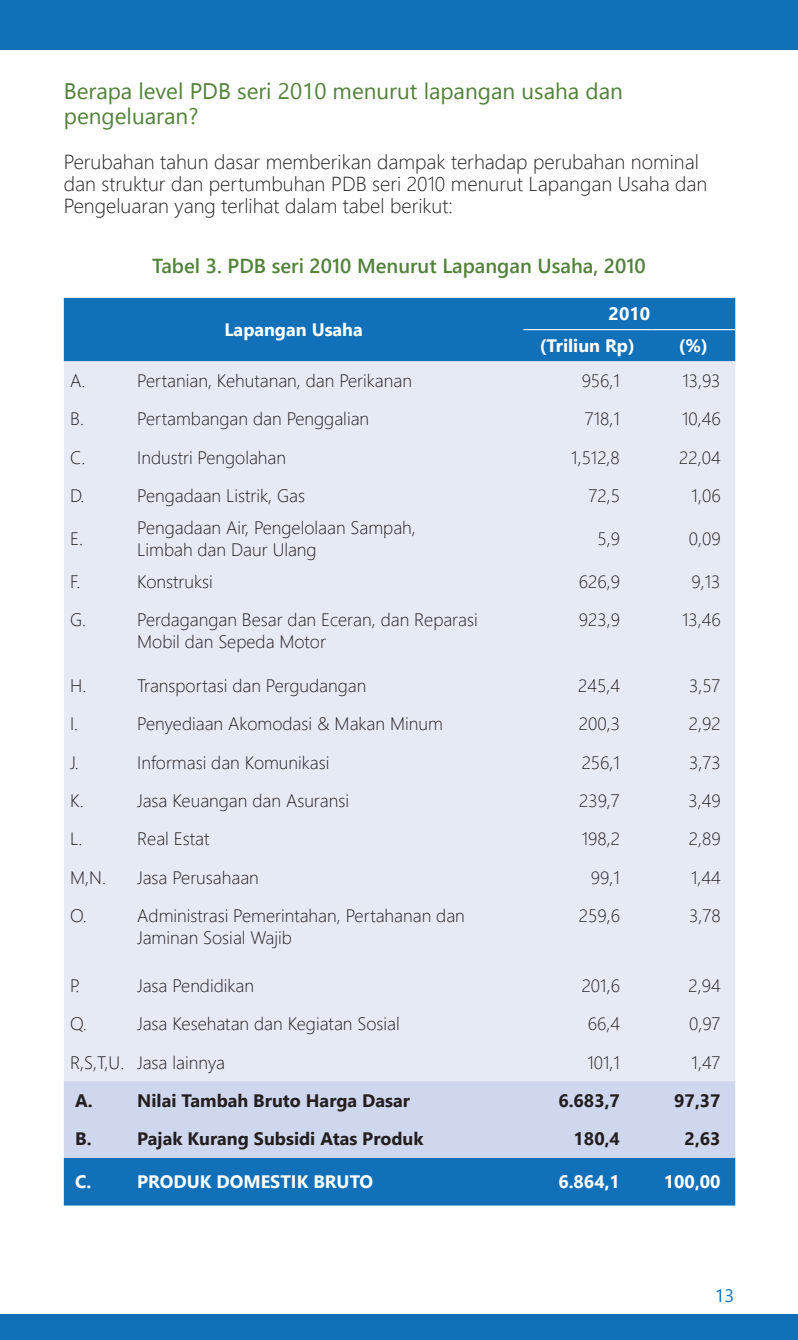
<style>
.page{position:relative;width:798px;height:1340px;background:#fff}
.page>*{position:absolute;margin:0;border:0;box-sizing:border-box;transform-origin:0 0}
.t1{font:22.5px/24.8px "Segoe UI";color:#52813a}
.t2{font:300 20.25px/22.3px "Segoe UI";color:#231f20}
.t3{font:600 20.25px "Segoe UI";color:#52813a}
.t4{font:300 18px/21.6px "Segoe UI";color:#231f20}
.t5{font:700 18px "Segoe UI";color:#231f20}
.t6{font:700 18px "Segoe UI";color:#fff}
.t7{font:18px "Segoe UI";color:#1270b9}
</style>
<div class="page">
<div style="left:0;top:0;width:797px;height:49px;background:#1270b9"></div>
<div style="left:0;top:1314px;width:797px;height:25px;background:#1270b9"></div>
<div style="left:64px;top:298px;width:671px;height:907px;background:#1270b9"></div>
<div style="left:64px;top:361px;width:671px;height:720px;background:#e5eaf5"></div>
<div style="left:64px;top:1081px;width:671px;height:76px;background:#ced7ed"></div>
<hr style="left:523px;top:329px;width:128px;height:1px;background:#fff">
<hr style="left:651px;top:329px;width:84px;height:1px;background:#fff">
<p class="t1" style="left:64px;top:79px;width:560px">Berapa level PDB seri 2010 menurut lapangan usaha dan pengeluaran?</p>
<p class="t2" style="left:64px;top:150px;width:645px">Perubahan tahun dasar memberikan dampak terhadap perubahan nominal dan struktur dan pertumbuhan PDB seri 2010 menurut Lapangan Usaha dan<br>Pengeluaran yang terlihat dalam tabel berikut:</p>
<p class="t3" style="left:152px;top:249px;width:495px">Tabel 3. PDB seri 2010 Menurut Lapangan Usaha, 2010</p>
<p class="t6" style="left:224px;top:315px;width:140px">Lapangan Usaha</p>
<p class="t6" style="left:608px;top:299px;width:43px">2010</p>
<p class="t6" style="left:539px;top:331px;width:96px">(Triliun Rp)</p>
<p class="t6" style="left:678px;top:331px;width:30px">(%)</p>
<p class="t4" style="left:70px;top:369px;width:17px">A.</p>
<p class="t4" style="left:137px;top:369px;width:276px">Pertanian, Kehutanan, dan Perikanan</p>
<p class="t4" style="left:581px;top:369px;width:40px">956,1</p>
<p class="t4" style="left:682px;top:369px;width:40px">13,93</p>
<p class="t4" style="left:70px;top:407px;width:15px">B.</p>
<p class="t4" style="left:137px;top:407px;width:233px">Pertambangan dan Penggalian</p>
<p class="t4" style="left:584px;top:407px;width:37px">718,1</p>
<p class="t4" style="left:681px;top:407px;width:40px">10,46</p>
<p class="t4" style="left:70px;top:445px;width:17px">C.</p>
<p class="t4" style="left:137px;top:445px;width:150px">Industri Pengolahan</p>
<p class="t4" style="left:571px;top:445px;width:50px">1,512,8</p>
<p class="t4" style="left:679px;top:445px;width:43px">22,04</p>
<p class="t4" style="left:70px;top:484px;width:16px">D.</p>
<p class="t4" style="left:137px;top:484px;width:169px">Pengadaan Listrik, Gas</p>
<p class="t4" style="left:588px;top:484px;width:33px">72,5</p>
<p class="t4" style="left:691px;top:484px;width:30px">1,06</p>
<p class="t4" style="left:70px;top:527px;width:14px">E.</p>
<p class="t4" style="left:137px;top:516px;width:280px">Pengadaan Air, Pengelolaan Sampah,</p>
<p class="t4" style="left:137px;top:537px;width:181px">Limbah dan Daur Ulang</p>
<p class="t4" style="left:597px;top:527px;width:24px">5,9</p>
<p class="t4" style="left:688px;top:527px;width:33px">0,09</p>
<p class="t4" style="left:70px;top:569px;width:12px">F.</p>
<p class="t4" style="left:137px;top:569px;width:77px">Konstruksi</p>
<p class="t4" style="left:578px;top:569px;width:43px">626,9</p>
<p class="t4" style="left:691px;top:569px;width:30px">9,13</p>
<p class="t4" style="left:70px;top:608px;width:18px">G.</p>
<p class="t4" style="left:137px;top:608px;width:342px">Perdagangan Besar dan Eceran, dan Reparasi<br>Mobil dan Sepeda Motor</p>
<p class="t4" style="left:578px;top:608px;width:43px">923,9</p>
<p class="t4" style="left:681px;top:608px;width:40px">13,46</p>
<p class="t4" style="left:70px;top:674px;width:18px">H.</p>
<p class="t4" style="left:137px;top:674px;width:230px">Transportasi dan Pergudangan</p>
<p class="t4" style="left:578px;top:674px;width:43px">245,4</p>
<p class="t4" style="left:688px;top:674px;width:33px">3,57</p>
<p class="t4" style="left:70px;top:712px;width:10px">I.</p>
<p class="t4" style="left:137px;top:712px;width:307px">Penyediaan Akomodasi &amp; Makan Minum</p>
<p class="t4" style="left:578px;top:712px;width:43px">200,3</p>
<p class="t4" style="left:688px;top:712px;width:33px">2,92</p>
<p class="t4" style="left:70px;top:750px;width:10px">J.</p>
<p class="t4" style="left:137px;top:750px;width:194px">Informasi dan Komunikasi</p>
<p class="t4" style="left:581px;top:750px;width:40px">256,1</p>
<p class="t4" style="left:688px;top:750px;width:33px">3,73</p>
<p class="t4" style="left:70px;top:789px;width:15px">K.</p>
<p class="t4" style="left:137px;top:789px;width:213px">Jasa Keuangan dan Asuransi</p>
<p class="t4" style="left:579px;top:789px;width:42px">239,7</p>
<p class="t4" style="left:688px;top:789px;width:34px">3,49</p>
<p class="t4" style="left:70px;top:827px;width:14px">L.</p>
<p class="t4" style="left:137px;top:827px;width:74px">Real Estat</p>
<p class="t4" style="left:581px;top:827px;width:40px">198,2</p>
<p class="t4" style="left:688px;top:827px;width:33px">2,89</p>
<p class="t4" style="left:70px;top:865px;width:37px">M,N.</p>
<p class="t4" style="left:137px;top:865px;width:123px">Jasa Perusahaan</p>
<p class="t4" style="left:590px;top:865px;width:30px">99,1</p>
<p class="t4" style="left:690px;top:865px;width:31px">1,44</p>
<p class="t4" style="left:70px;top:904px;width:18px">O.</p>
<p class="t4" style="left:137px;top:904px;width:329px">Administrasi Pemerintahan, Pertahanan dan<br>Jaminan Sosial Wajib</p>
<p class="t4" style="left:578px;top:904px;width:43px">259,6</p>
<p class="t4" style="left:688px;top:904px;width:33px">3,78</p>
<p class="t4" style="left:70px;top:974px;width:11px">P.</p>
<p class="t4" style="left:137px;top:974px;width:118px">Jasa Pendidikan</p>
<p class="t4" style="left:581px;top:974px;width:40px">201,6</p>
<p class="t4" style="left:688px;top:974px;width:34px">2,94</p>
<p class="t4" style="left:70px;top:1012px;width:18px">Q.</p>
<p class="t4" style="left:137px;top:1012px;width:264px">Jasa Kesehatan dan Kegiatan Sosial</p>
<p class="t4" style="left:587px;top:1012px;width:34px">66,4</p>
<p class="t4" style="left:688px;top:1012px;width:33px">0,97</p>
<p class="t4" style="left:70px;top:1050px;width:56px">R,S,T,U.</p>
<p class="t4" style="left:137px;top:1050px;width:89px">Jasa lainnya</p>
<p class="t4" style="left:587px;top:1050px;width:34px">101,1</p>
<p class="t4" style="left:691px;top:1050px;width:30px">1,47</p>
<p class="t5" style="left:75px;top:1085px;width:19px">A.</p>
<p class="t5" style="left:137px;top:1085px;width:274px">Nilai Tambah Bruto Harga Dasar</p>
<p class="t5" style="left:558px;top:1085px;width:63px">6.683,7</p>
<p class="t5" style="left:674px;top:1085px;width:48px">97,37</p>
<p class="t5" style="left:75px;top:1124px;width:18px">B.</p>
<p class="t5" style="left:137px;top:1124px;width:288px">Pajak Kurang Subsidi Atas Produk</p>
<p class="t5" style="left:573px;top:1124px;width:48px">180,4</p>
<p class="t5" style="left:684px;top:1124px;width:37px">2,63</p>
<p class="t6" style="left:75px;top:1167px;width:18px">C.</p>
<p class="t6" style="left:137px;top:1167px;width:237px">PRODUK DOMESTIK BRUTO</p>
<p class="t6" style="left:558px;top:1167px;width:63px">6.864,1</p>
<p class="t6" style="left:663px;top:1167px;width:58px">100,00</p>
<p class="t7" style="left:714px;top:1281px;width:21px">13</p>
</div>
